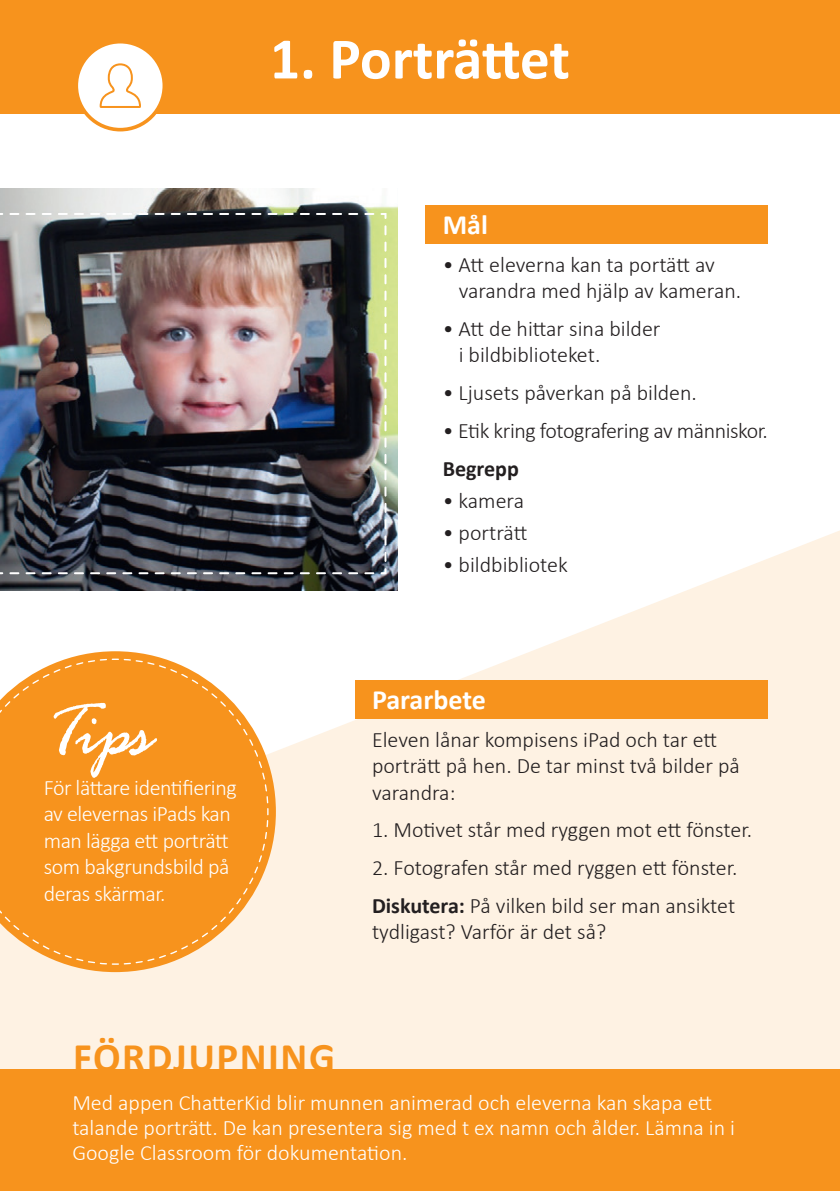
<style>
.page{position:relative;width:840px;height:1191px;background:#fff}
.page>*{position:absolute;margin:0;border:0;box-sizing:border-box;transform-origin:0 0}
.t1{font:italic 76.8px "Rage LT";color:#fff}
.t2{font:700 59.2px "Calibri";letter-spacing:-.005em;color:#fff}
.t3{font:700 40.8px "Calibri";letter-spacing:.035em;color:#f7931d}
.t4{font:700 28px "Calibri";color:#fff}
.t5{font:300 22px/26.4px "Calibri";color:#231f20}
.t6{font:300 22px/25px "Calibri";color:#fff}
.t7{font:300 22px/26.4px "Calibri";letter-spacing:-.02em;color:#fff}
.t8{font:300 22px "Calibri";letter-spacing:-.02em;color:#231f20}
.t9{font:700 22px "Calibri";color:#231f20}
.s1{font-weight:700}
</style>
<div class="page">
<svg style="left:0;top:530px;width:839px;height:547px;fill:#fef2e3"></svg>
<div style="left:425px;top:205px;width:342px;height:39px;background:#f7931d"></div>
<div style="left:355px;top:680px;width:412px;height:39px;background:#f7931d"></div>
<div style="left:0;top:0;width:839px;height:113px;background:#f7931d"></div>
<img style="left:0;top:188px;width:397px;height:403px">
<div style="left:1px;top:1069px;width:838px;height:122px;background:#f7931d"></div>
<img style="left:0;top:212px;width:387px;height:363px">
<svg style="left:0;top:651px;width:276px;height:321px"></svg>
<svg style="left:0;top:658px;width:269px;height:307px;background:#f79f37"></svg>
<div style="left:76px;top:42px;width:88px;height:88px;background:#fff;border-radius:50%"></div>
<div style="left:74px;top:40px;width:92px;height:91px;border:4px solid #f7931d;border-radius:50%"></div>
<svg style="left:99px;top:63px;width:43px;height:61px"></svg>
<h2 class="t2" style="left:270px;top:22px;width:301px">1. Porträttet</h2>
<p class="t4" style="left:442px;top:207px;width:47px">Mål</p>
<p class="t5" style="left:458px;top:251px;width:284px;text-indent:-16px">• Att eleverna kan ta portätt av varandra med hjälp av kameran.</p>
<p class="t5" style="left:458px;top:315px;width:203px;text-indent:-16px">• Att de hittar sina bilder i bildbiblioteket.</p>
<p class="t5" style="left:442px;top:379px;width:256px">• Ljusets påverkan på bilden.</p>
<p class="t8" style="left:442px;top:417px;width:326px">• Etik kring fotografering av människor.</p>
<p class="t9" style="left:442px;top:454px;width:78px">Begrepp</p>
<p class="t5" style="left:442px;top:487px;width:83px">• kamera</p>
<p class="t5" style="left:442px;top:519px;width:86px">• porträtt</p>
<p class="t5" style="left:442px;top:551px;width:126px">• bildbibliotek</p>
<h1 class="t1" style="left:51px;top:690px;width:102px">Tips</h1>
<p class="t7" style="left:44px;top:774px;width:194px">För lättare identifiering av elevernas iPads kan man lägga ett porträtt som bakgrundsbild på deras skärmar.</p>
<h3 class="t3" style="left:73px;top:1032px;width:263px">FÖRDJUPNING</h3>
<p class="t4" style="left:372px;top:682px;width:115px">Pararbete</p>
<p class="t5" style="left:372px;top:726px;width:369px">Eleven lånar kompisens iPad och tar ett porträtt på hen. De tar minst två bilder på varandra:</p>
<p class="t5" style="left:372px;top:816px;width:381px">1. Motivet står med ryggen mot ett fönster.</p>
<p class="t5" style="left:372px;top:848px;width:367px;line-height:37.8px">2. Fotografen står med ryggen ett fönster.<br><span class="s1">Diskutera:</span> På vilken bild ser man ansiktet</p>
<p class="t5" style="left:372px;top:918px;width:236px">tydligast? Varför är det så?</p>
<p class="t6" style="left:72px;top:1089px;width:664px">Med appen ChatterKid blir munnen animerad och eleverna kan skapa ett talande porträtt. De kan presentera sig med t ex namn och ålder. Lämna in i<br>Google Classroom för dokumentation.</p>
</div>
